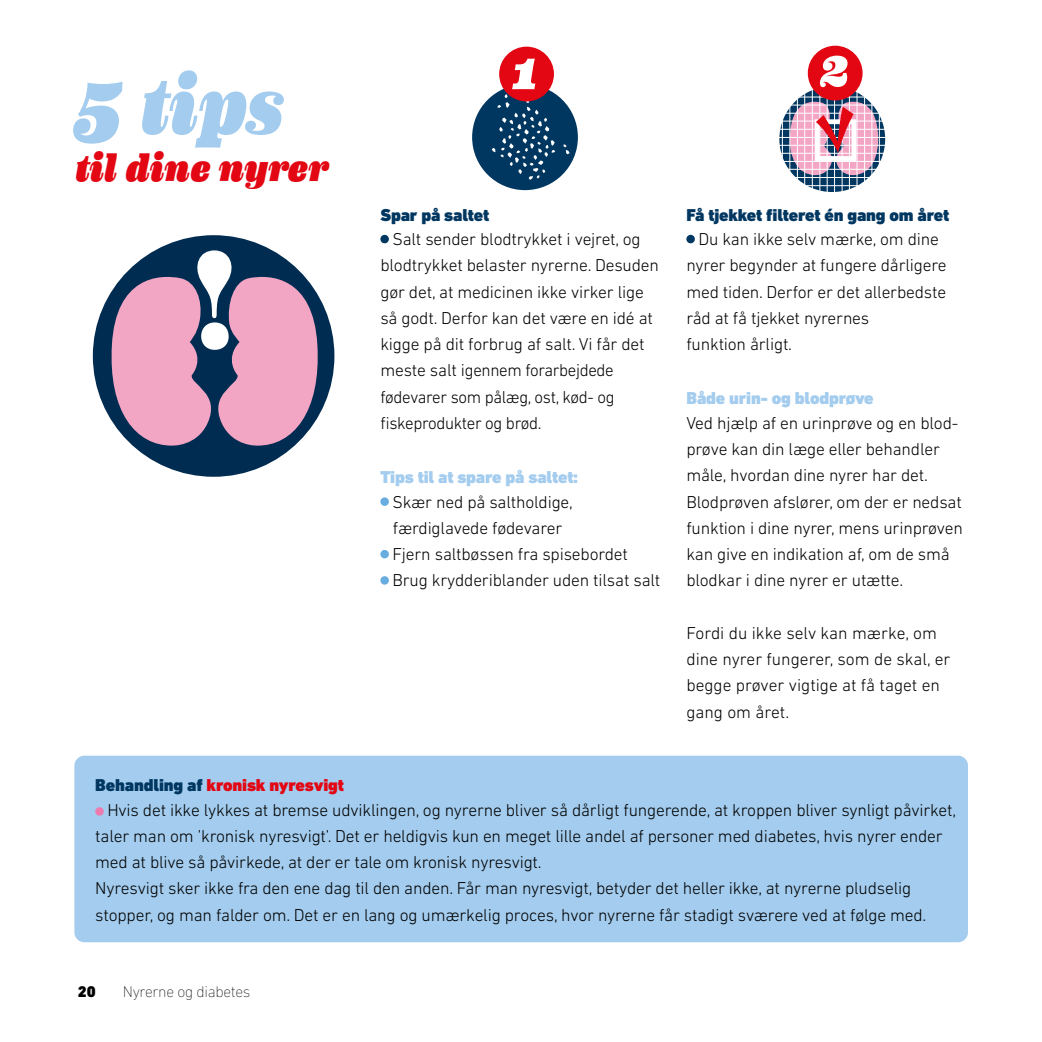
<style>
.page{position:relative;width:1042px;height:1042px;background:#fff}
.page>*{position:absolute;margin:0;border:0;box-sizing:border-box;transform-origin:0 0}
.t1{font:italic 900 84px "Eames Century Modern";color:#a3ccee;scale:.96 1}
.t2{font:italic 900 51.27px "Eames Century Modern";color:#fff}
.t3{font:italic 900 40.25px "Eames Century Modern";letter-spacing:-.015em;color:#e30613}
.t4{font:300 17.5px/26.2px "DIN Next LT Pro";letter-spacing:-.01em;color:#000}
.t5{font:900 17.5px "DIN Next LT Pro";letter-spacing:-.01em;color:#a3ccee}
.t6{font:900 17.5px "DIN Next LT Pro";letter-spacing:-.01em;color:#003761}
.t7{font:200 15.75px "DIN Next LT Pro";letter-spacing:-.02em;color:#000}
.t8{font:900 15.75px "DIN Next LT Pro";color:#000}
.s1{font-weight:900;color:#003761}
.s2{font-weight:900;color:#e30613}
</style>
<div class="page">
<div style="left:74px;top:756px;width:894px;height:186px;background:#a3ccee;border-radius:10px"></div>
<svg style="left:95px;top:807px;width:9px;height:8px"></svg>
<svg style="left:380px;top:235px;width:9px;height:8px"></svg>
<svg style="left:380px;top:497px;width:9px;height:9px"></svg>
<svg style="left:380px;top:550px;width:9px;height:8px"></svg>
<svg style="left:380px;top:576px;width:9px;height:9px"></svg>
<svg style="left:686px;top:235px;width:9px;height:8px"></svg>
<div style="left:472px;top:84px;width:106px;height:106px;background:#003761;border-radius:50%"></div>
<svg style="left:492px;top:94px;width:63px;height:86px"></svg>
<svg style="left:563px;top:144px;width:6px;height:10px"></svg>
<svg style="left:779px;top:86px;width:106px;height:106px"></svg>
<hr style="left:834px;top:87px;width:1px;height:107px;background:#fff">
<hr style="left:857px;top:87px;width:1px;height:107px;background:#fff">
<hr style="left:812px;top:87px;width:1px;height:107px;background:#fff">
<hr style="left:842px;top:87px;width:1px;height:107px;background:#fff">
<hr style="left:797px;top:87px;width:1px;height:107px;background:#fff">
<hr style="left:864px;top:87px;width:1px;height:107px;background:#fff">
<hr style="left:819px;top:87px;width:1px;height:107px;background:#fff">
<hr style="left:849px;top:87px;width:1px;height:107px;background:#fff">
<hr style="left:804px;top:87px;width:1px;height:107px;background:#fff">
<hr style="left:782px;top:87px;width:1px;height:107px;background:#fff">
<hr style="left:827px;top:87px;width:1px;height:107px;background:#fff">
<hr style="left:772px;top:153px;width:121px;height:1px;background:#fff">
<hr style="left:772px;top:177px;width:121px;height:1px;background:#fff">
<hr style="left:772px;top:129px;width:121px;height:1px;background:#fff">
<hr style="left:772px;top:161px;width:121px;height:1px;background:#fff">
<hr style="left:772px;top:113px;width:121px;height:1px;background:#fff">
<hr style="left:772px;top:89px;width:121px;height:1px;background:#fff">
<hr style="left:772px;top:185px;width:121px;height:1px;background:#fff">
<hr style="left:772px;top:137px;width:121px;height:1px;background:#fff">
<hr style="left:772px;top:121px;width:121px;height:1px;background:#fff">
<hr style="left:772px;top:97px;width:121px;height:1px;background:#fff">
<hr style="left:772px;top:145px;width:121px;height:1px;background:#fff">
<svg style="left:787px;top:100px;width:94px;height:76px"></svg>
<div style="left:499px;top:47px;width:55px;height:54px;background:#e30613;border-radius:50%"></div>
<div style="left:808px;top:46px;width:54px;height:54px;background:#e30613;border-radius:50%"></div>
<div style="left:93px;top:235px;width:241px;height:242px;background:#002c51;border-radius:50%"></div>
<svg style="left:108px;top:250px;width:213px;height:197px"></svg>
<h1 class="t1" style="left:74px;top:40px;width:219px">5 tips</h1>
<h3 class="t3" style="left:74px;top:136px;width:256px">til dine nyrer</h3>
<h2 class="t2" style="left:512px;top:32px;width:27px">1</h2>
<h2 class="t2" style="left:819px;top:29px;width:30px">2</h2>
<p class="t6" style="left:380px;top:204px;width:110px">Spar på saltet</p>
<p class="t4" style="left:380px;top:226px;width:280px;text-indent:12px">Salt sender blodtrykket i vejret, og blodtrykket belaster nyrerne. Desuden gør det, at medicinen ikke virker lige så godt. Derfor kan det være en idé at kigge på dit forbrug af salt. Vi får det meste salt igennem forarbejdede fødevarer som pålæg, ost, kød- og fiskeprodukter og brød.</p>
<p class="t5" style="left:380px;top:467px;width:199px">Tips til at spare på saltet:</p>
<p class="t4" style="left:392px;top:488px;width:269px">Skær ned på saltholdige, færdiglavede fødevarer<br>Fjern saltbøssen fra spisebordet<br>Brug krydderiblander uden tilsat salt</p>
<p class="t6" style="left:686px;top:204px;width:264px">Få tjekket filteret én gang om året</p>
<p class="t4" style="left:686px;top:226px;width:262px;text-indent:12px">Du kan ikke selv mærke, om dine nyrer begynder at fungere dårligere med tiden. Derfor er det allerbedste råd at få tjekket nyrernes<br>funktion årligt.</p>
<p class="t5" style="left:686px;top:388px;width:189px">Både urin- og blodprøve</p>
<p class="t4" style="left:686px;top:409px;width:278px">Ved hjælp af en urinprøve og en blod&shy;prøve kan din læge eller behandler måle, hvordan dine nyrer har det.<br>Blodprøven afslører, om der er nedsat funktion i dine nyrer, mens urinprøven kan give en indikation af, om de små blodkar i dine nyrer er utætte.</p>
<p class="t4" style="left:686px;top:619px;width:266px">Fordi du ikke selv kan mærke, om dine nyrer fungerer, som de skal, er begge prøver vigtige at få taget en gang om året.</p>
<p class="t4" style="left:107px;top:773px;width:850px;line-height:24.5px;text-indent:-12px"><span class="s1">Behandling af</span> <span class="s2">kronisk nyresvigt<br></span>Hvis det ikke lykkes at bremse udviklingen, og nyrerne bliver så dårligt fungerende, at kroppen bliver synligt påvirket,</p>
<p class="t4" style="left:95px;top:822px;width:849px">taler man om ’kronisk nyresvigt’. Det er heldigvis kun en meget lille andel af personer med diabetes, hvis nyrer ender med at blive så påvirkede, at der er tale om kronisk nyresvigt.<br>Nyresvigt sker ikke fra den ene dag til den anden. Får man nyresvigt, betyder det heller ikke, at nyrerne pludselig stopper, og man falder om. Det er en lang og umærkelig proces, hvor nyrerne får stadigt sværere ved at følge med.</p>
<p class="t8" style="left:78px;top:982px;width:19px">20</p>
<p class="t7" style="left:123px;top:983px;width:129px">Nyrerne og diabetes</p>
</div>
